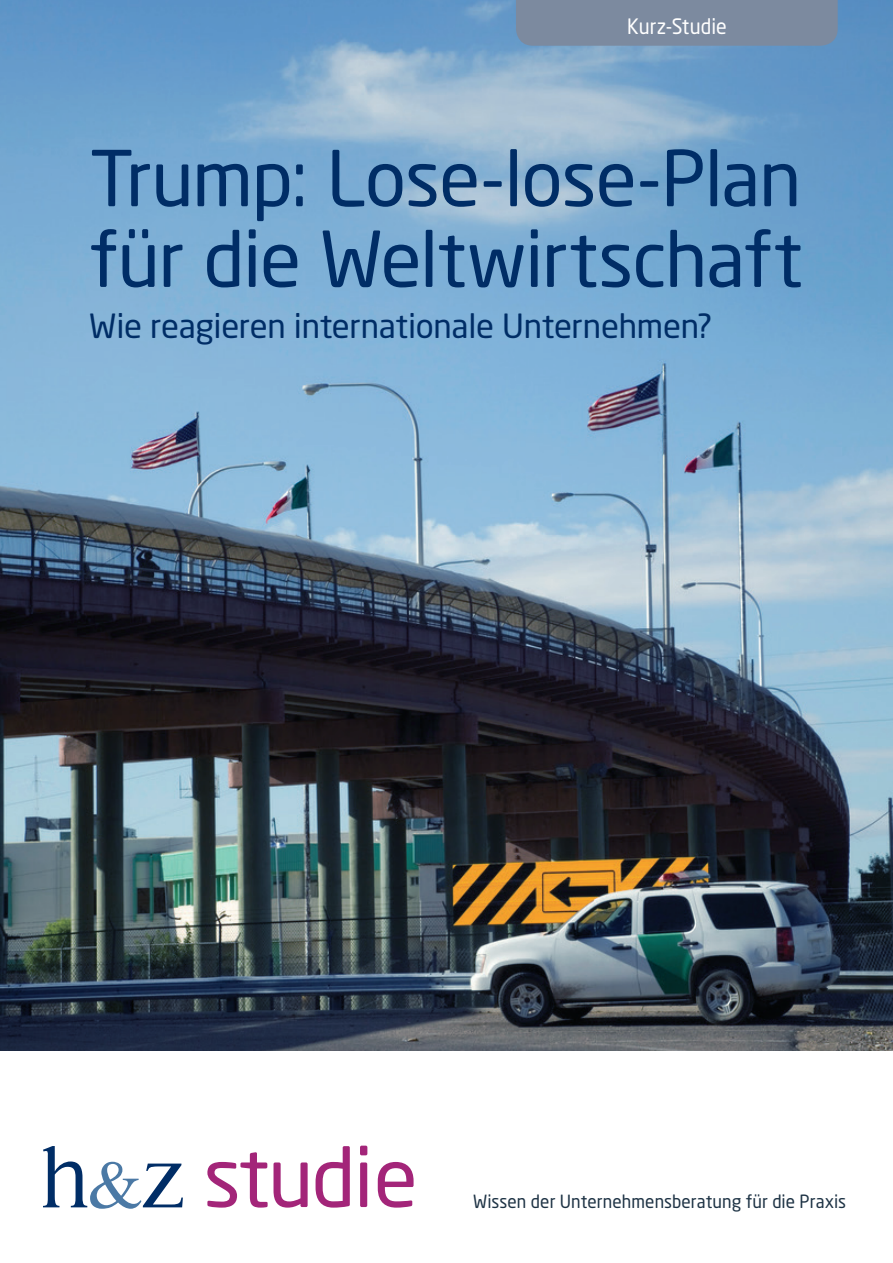
<style>
.page{position:relative;width:893px;height:1263px;background:#fff}
.page>*{position:absolute;margin:0;border:0;box-sizing:border-box;transform-origin:0 0}
.t1{font:81px "Neo Sans Std";letter-spacing:-.02em;color:#a32579}
.t2{font:75.9px/80.7px "Neo Sans Std";letter-spacing:-.015em;color:#002d66}
.t3{font:33px "Neo Sans Std";letter-spacing:-.01em;color:#002d66}
.t4{font:21px "Neo Sans Std";letter-spacing:.005em;color:#fff;scale:.93 1}
.t5{font:18px "Neo Sans Std";letter-spacing:.005em;color:#1e3345;scale:.95 1}
</style>
<div class="page">
<img style="left:0;top:0;width:893px;height:1050px">
<svg style="left:43px;top:1146px;width:140px;height:63px"></svg>
<div style="left:516px;top:0;width:322px;height:46px;background:#7c8a9f"></div>
<p class="t4" style="left:627px;top:13px;width:109px">Kurz-Studie</p>
<h2 class="t2" style="left:89px;top:137px;width:715px">Trump: Lose-lose-Plan für die Weltwirtschaft</h2>
<h3 class="t3" style="left:89px;top:306px;width:625px">Wie reagieren internationale Unternehmen?</h3>
<h1 class="t1" style="left:203px;top:1128px;width:216px">studie</h1>
<p class="t5" style="left:473px;top:1190px;width:394px">Wissen der Unternehmensberatung für die Praxis</p>
</div>
